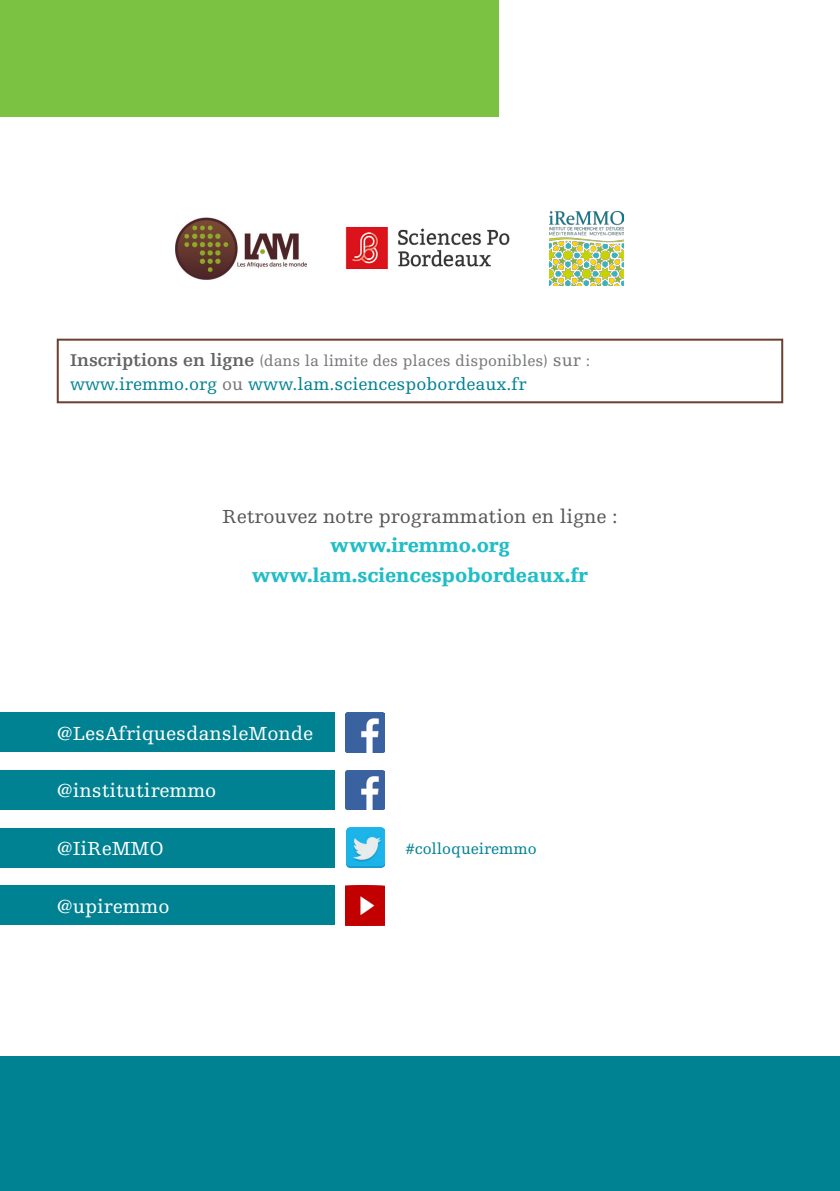
<style>
.page{position:relative;width:840px;height:1191px;background:#fff}
.page>*{position:absolute;margin:0;border:0;box-sizing:border-box;transform-origin:0 0}
.t1{font:20px "Egyptienne F";color:#fff}
.t2{font:900 20px/29.6px "Egyptienne F";color:#21bdc6;text-align:center}
.t3{font:20px "Egyptienne F";color:#57585a}
.t4{font:18px "Egyptienne F";color:#008293}
.t5{font:16px "Egyptienne F";color:#76787b}
.t6{font:16px "Egyptienne F";color:#008293}
.s1{font-weight:700;font-size:18px;color:#636366}
.s2{font-size:18px}
.s3{color:#76787b}
</style>
<div class="page">
<img style="left:345px;top:770px;width:39px;height:40px">
<div style="left:0;top:770px;width:334px;height:40px;background:#008293"></div>
<img style="left:345px;top:712px;width:39px;height:40px">
<div style="left:0;top:712px;width:334px;height:40px;background:#008293"></div>
<img style="left:347px;top:827px;width:37px;height:40px">
<div style="left:0;top:827px;width:334px;height:40px;background:#008293"></div>
<img style="left:345px;top:885px;width:39px;height:40px">
<div style="left:0;top:885px;width:334px;height:40px;background:#008293"></div>
<div style="left:0;top:1055px;width:839px;height:136px;background:#008293"></div>
<div style="left:0;top:0;width:498px;height:116px;background:#7bc142"></div>
<div style="left:57px;top:339px;width:725px;height:64px;border:2px solid #6a4031"></div>
<img style="left:549px;top:211px;width:73px;height:74px">
<img style="left:176px;top:217px;width:130px;height:62px">
<img style="left:345px;top:227px;width:165px;height:42px">
<p class="t5" style="left:70px;top:351px;width:521px"><span class="s1">Inscriptions en ligne</span> (dans la limite des places disponibles) <span class="s2">sur</span> :</p>
<p class="t4" style="left:70px;top:374px;width:458px">www.iremmo.org <span class="s3">ou</span> www.lam.sciencespobordeaux.fr</p>
<p class="t3" style="left:222px;top:505px;width:396px">Retrouvez notre programmation en ligne :</p>
<p class="t2" style="left:251px;top:531px;width:338px">www.iremmo.org www.lam.sciencespobordeaux.fr</p>
<p class="t1" style="left:57px;top:722px;width:258px">@LesAfriquesdansleMonde</p>
<p class="t1" style="left:57px;top:780px;width:161px">@institutiremmo</p>
<p class="t1" style="left:57px;top:837px;width:109px">@IiReMMO</p>
<p class="t1" style="left:57px;top:895px;width:114px">@upiremmo</p>
<p class="t6" style="left:405px;top:839px;width:132px">#colloqueiremmo</p>
</div>
